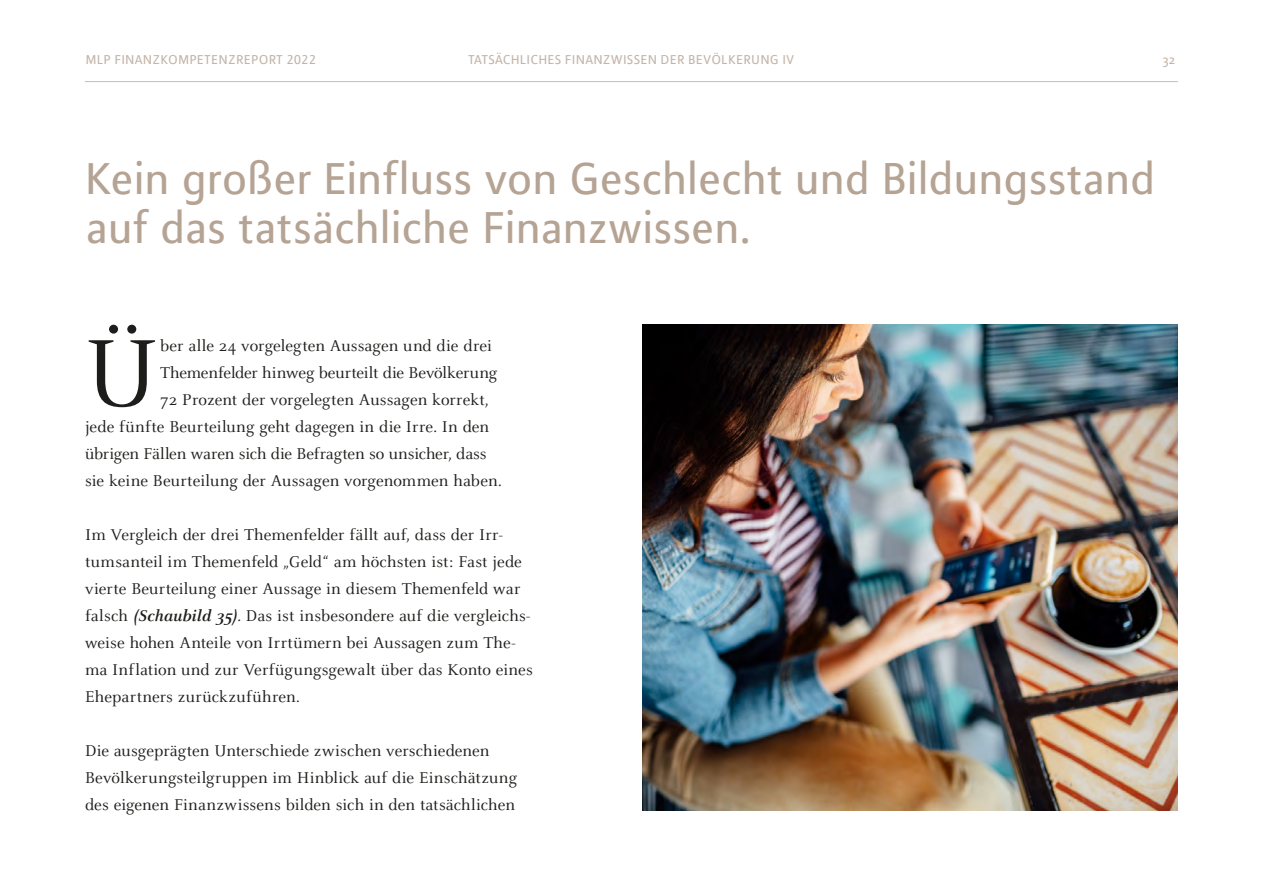
<style>
.page{position:relative;width:1263px;height:893px;background:#fff}
.page>*{position:absolute;margin:0;border:0;box-sizing:border-box;transform-origin:0 0}
.t1{font:103.8px "Celeste Pro";color:#1d1d1b}
.t2{font:49.5px/49.5px "MLPOT";letter-spacing:-.01em;color:#b5a394}
.t3{font:17.25px/27px "Celeste Pro";color:#1d1d1b}
.t4{font:14.25px "MLPOT Caps";letter-spacing:.015em;color:#c3b4a8}
.s1{font-family:"MLPOT"}
.s2{font-weight:700;font-style:italic}
</style>
<div class="page">
<hr style="left:85px;top:81px;width:1093px;height:1px;background:#cabdb2">
<img style="left:642px;top:324px;width:536px;height:486px">
<p class="t4" style="left:468px;top:51px;width:328px">TATSÄCHLICHES FINANZWISSEN DER BEVÖLKERUNG IV</p>
<p class="t4" style="left:86px;top:51px;width:232px">MLP FINANZKOMPETENZREPORT <span class="s1">2022</span></p>
<p class="t4" style="left:1163px;top:51px;width:14px">32</p>
<h2 class="t2" style="left:85px;top:153px;width:1072px">Kein großer Einfluss von Geschlecht und Bildungsstand auf das tatsächliche Finanzwissen.</h2>
<h1 class="t1" style="left:85px;top:309px;width:75px">Ü</h1>
<p class="t3" style="left:160px;top:332px;width:333px">ber alle 24 vorgelegten Aussagen und die drei</p>
<p class="t3" style="left:160px;top:359px;width:339px">Themenfelder hinweg beurteilt die Bevölkerung</p>
<p class="t3" style="left:160px;top:386px;width:330px">72 Prozent der vorgelegten Aussagen korrekt,</p>
<p class="t3" style="left:85px;top:413px;width:406px">jede fünfte Beurteilung geht dagegen in die Irre. In den</p>
<p class="t3" style="left:85px;top:440px;width:403px">übrigen Fällen waren sich die Befragten so unsicher, dass</p>
<p class="t3" style="left:85px;top:467px;width:418px">sie keine Beurteilung der Aussagen vorgenommen haben.</p>
<p class="t3" style="left:85px;top:521px;width:449px">Im Vergleich der drei Themenfelder fällt auf, dass der Irr&shy;tumsanteil im Themenfeld „Geld“ am höchsten ist: Fast jede vierte Beurteilung einer Aussage in diesem Themenfeld war falsch <span class="s2">(Schaubild 35)</span>. Das ist insbesondere auf die vergleichs&shy;weise hohen Anteile von Irrtümern bei Aussagen zum The&shy;ma Inflation und zur Verfügungsgewalt über das Konto eines Ehepartners zurückzuführen.</p>
<p class="t3" style="left:85px;top:737px;width:434px">Die ausgeprägten Unterschiede zwischen verschiedenen<br>Bevölkerungsteilgruppen im Hinblick auf die Einschätzung des eigenen Finanzwissens bilden sich in den tatsächlichen</p>
</div>
